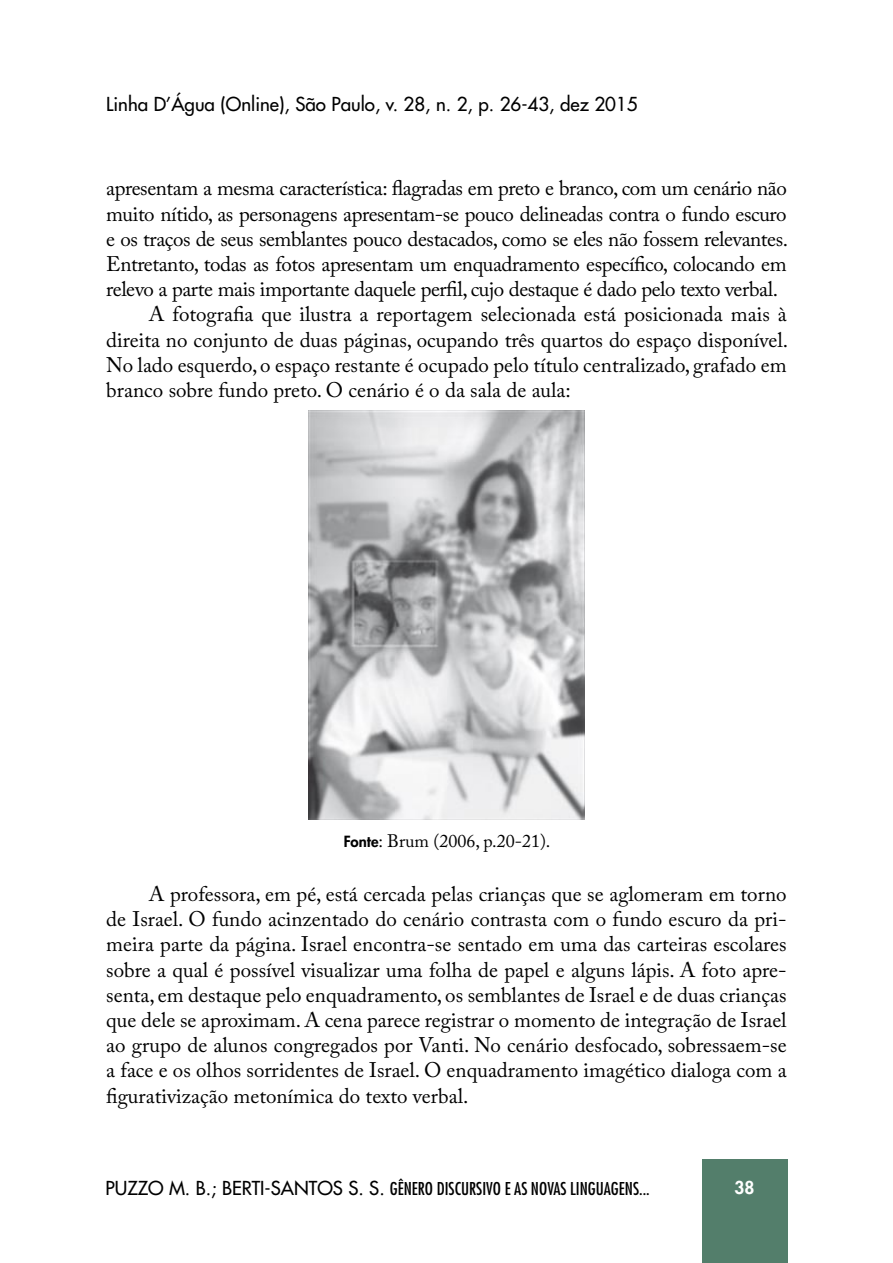
<style>
.page{position:relative;width:893px;height:1263px;background:#fff}
.page>*{position:absolute;margin:0;border:0;box-sizing:border-box;transform-origin:0 0}
.TEXTO{font:21px/25.2px "Adobe Caslon Pro";color:#000;text-align:justify}
.t1{font:500 18.75px "Futura Std";color:#000}
.legenda{font:18px "Adobe Caslon Pro";color:#000}
.t2{font:condensed 17.25px "Futura Std";color:#000}
.t3{font:800 17.25px "Futura Std";color:#fff}
.s1{font-family:"Futura Std";font-weight:800;font-size:15px}
.s2{font-weight:500;font-stretch:normal;font-size:18.75px}
</style>
<div class="page">
<div style="left:702px;top:1160px;width:85px;height:103px;background:#537e6b"></div>
<img style="left:309px;top:410px;width:275px;height:409px">
<p class="t1" style="left:106px;top:92px;width:533px">Linha D’Água (Online), São Paulo, v. 28, n. 2, p. 26-43, dez 2015</p>
<p class="TEXTO" style="left:106px;top:175px;width:683px">apresentam a mesma característica: flagradas em preto e branco, com um cenário não muito nítido, as personagens apresentam-se pouco delineadas contra o fundo escuro e os traços de seus semblantes pouco destacados, como se eles não fossem relevantes.<br>Entretanto, todas as fotos apresentam um enquadramento específico, colocando em relevo a parte mais importante daquele perfil, cujo destaque é dado pelo texto verbal.</p>
<p class="TEXTO" style="left:106px;top:301px;width:683px;text-indent:43px">A fotografia que ilustra a reportagem selecionada está posicionada mais à direita no conjunto de duas páginas, ocupando três quartos do espaço disponível.<br>No lado esquerdo, o espaço restante é ocupado pelo título centralizado, grafado em branco sobre fundo preto. O cenário é o da sala de aula:</p>
<p class="legenda" style="left:344px;top:830px;width:208px"><span class="s1">Fonte</span>: Brum (2006, p.20-21).</p>
<p class="TEXTO" style="left:106px;top:881px;width:682px;text-indent:43px">A professora, em pé, está cercada pelas crianças que se aglomeram em torno de Israel. O fundo acinzentado do cenário contrasta com o fundo escuro da pri&shy;meira parte da página. Israel encontra-se sentado em uma das carteiras escolares sobre a qual é possível visualizar uma folha de papel e alguns lápis. A foto apre&shy;senta, em destaque pelo enquadramento, os semblantes de Israel e de duas crianças que dele se aproximam. A cena parece registrar o momento de integração de Israel ao grupo de alunos congregados por Vanti. No cenário desfocado, sobressaem-se a face e os olhos sorridentes de Israel. O enquadramento imagético dialoga com a figurativização metonímica do texto verbal.</p>
<p class="t2" style="left:106px;top:1178px;width:546px"><span class="s2">PUZZO M. B.; BERTI-SANTOS S. S.</span> GÊNERO DISCURSIVO E AS NOVAS LINGUAGENS...</p>
<p class="t3" style="left:735px;top:1176px;width:21px">38</p>
</div>
